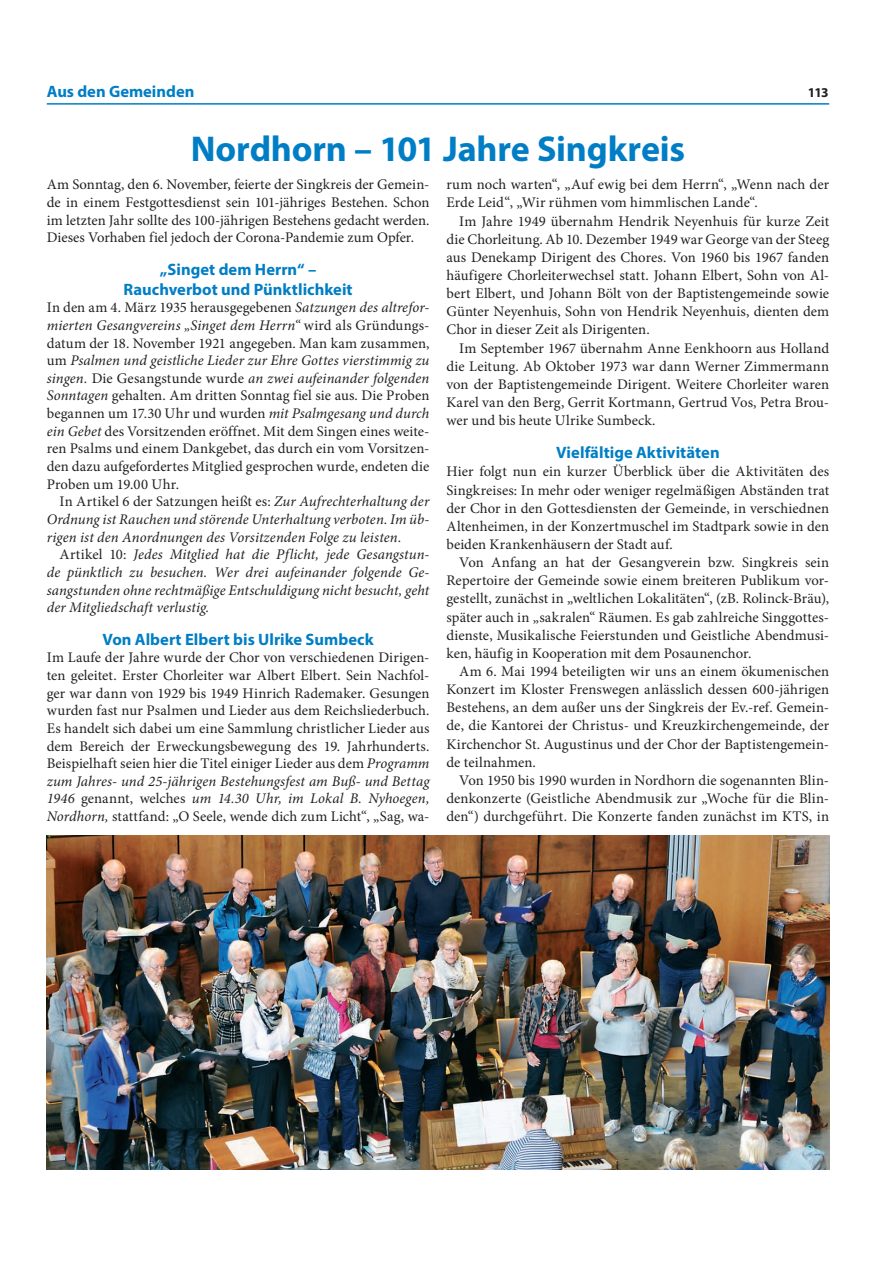
<style>
.page{position:relative;width:893px;height:1263px;background:#fff}
.page>*{position:absolute;margin:0;border:0;box-sizing:border-box;transform-origin:0 0}
.t1{font:700 36px "Myriad Pro";letter-spacing:-.005em;color:#007ec5}
.t2{font:700 16.5px/19.8px "Myriad Pro";color:#007ec5;text-align:center}
.t3{font:14.7px/18.1px "Minion Pro";letter-spacing:.005em;color:#231f20;text-align:justify}
.t4{font:italic 14.7px/17.7px "Minion Pro";letter-spacing:.005em;color:#231f20;text-align:justify}
.t5{font:700 13.5px "Myriad Pro";color:#231f20}
.s1{font-style:italic}
.s2{font-style:normal}
</style>
<div class="page">
<hr style="left:47px;top:103px;width:782px;height:2px;background:#007ec5">
<img style="left:47px;top:836px;width:782px;height:333px">
<p class="t2" style="left:47px;top:81px;width:149px">Aus den Gemeinden</p>
<p class="t5" style="left:808px;top:83px;width:22px">113</p>
<h1 class="t1" style="left:191px;top:125px;width:496px">Nordhorn – 101 Jahre Singkreis</h1>
<p class="t3" style="left:47px;top:176px;width:384px;line-height:17.7px">Am Sonntag, den 6. November, feierte der Singkreis der Gemein&shy;de in einem Festgottesdienst sein 101-jähriges Bestehen. Schon im letzten Jahr sollte des 100-jährigen Bestehens gedacht werden.<br>Dieses Vorhaben fiel jedoch der Corona-Pandemie zum Opfer.</p>
<p class="t2" style="left:124px;top:259px;width:230px">„Singet dem Herrn“ –<br>Rauchverbot und Pünktlichkeit</p>
<p class="t3" style="left:47px;top:299px;width:384px;line-height:17.7px">In den am 4. März 1935 herausgegebenen <span class="s1">Satzungen des altrefor&shy;mierten Gesangvereins „Singet dem Herrn“</span> wird als Gründungs&shy;datum der 18. November 1921 angegeben. Man kam zusammen, um <span class="s1">Psalmen und geistliche Lieder zur Ehre Gottes vierstimmig zu singen.</span> Die Gesangstunde wurde <span class="s1">an zwei aufeinander folgenden Sonntagen</span> gehalten. Am dritten Sonntag fiel sie aus. Die Proben begannen um 17.30 Uhr und wurden <span class="s1">mit Psalmgesang und durch ein Gebet</span> des Vorsitzenden eröffnet. Mit dem Singen eines weite&shy;ren Psalms und einem Dankgebet, das durch ein vom Vorsitzen&shy;den dazu aufgefordertes Mitglied gesprochen wurde, endeten die Proben um 19.00 Uhr.</p>
<p class="t4" style="left:47px;top:493px;width:384px;text-indent:13px"><span class="s2">In Artikel 6 der Satzungen heißt es:</span> Zur Aufrechterhaltung der Ordnung ist Rauchen und störende Unterhaltung verboten. Im üb&shy;rigen ist den Anordnungen des Vorsitzenden Folge zu leisten.</p>
<p class="t4" style="left:47px;top:546px;width:384px;text-indent:13px"><span class="s2">Artikel 10:</span> Jedes Mitglied hat die Pflicht, jede Gesangstun&shy;de pünktlich zu besuchen. Wer drei aufeinander folgende Ge&shy;sangstunden ohne rechtmäßige Entschuldigung nicht besucht, geht der Mitgliedschaft verlustig.</p>
<p class="t2" style="left:103px;top:629px;width:273px">Von Albert Elbert bis Ulrike Sumbeck</p>
<p class="t3" style="left:47px;top:649px;width:384px;line-height:17.7px">Im Laufe der Jahre wurde der Chor von verschiedenen Dirigen&shy;ten geleitet. Erster Chorleiter war Albert Elbert. Sein Nachfol&shy;ger war dann von 1929 bis 1949 Hinrich Rademaker. Gesungen wurden fast nur Psalmen und Lieder aus dem Reichsliederbuch.<br>Es handelt sich dabei um eine Sammlung christlicher Lieder aus dem Bereich der Erweckungsbewegung des 19. Jahrhunderts.<br>Beispielhaft seien hier die Titel einiger Lieder aus dem <span class="s1">Programm zum Jahres- und 25-jährigen Bestehungsfest am Buß- und Bettag 1946</span> genannt, welches <span class="s1">um 14.30 Uhr, im Lokal B. Nyhoegen, Nordhorn,</span> stattfand: „O Seele, wende dich zum Licht“, „Sag, wa-</p>
<p class="t3" style="left:446px;top:176px;width:384px">rum noch warten“, „Auf ewig bei dem Herrn“, „Wenn nach der<br>Erde Leid“, „Wir rühmen vom himmlischen Lande“.</p>
<p class="t3" style="left:446px;top:212px;width:384px;text-indent:13px">Im Jahre 1949 übernahm Hendrik Neyenhuis für kurze Zeit die Chorleitung. Ab 10. Dezember 1949 war George van der Steeg aus Denekamp Dirigent des Chores. Von 1960 bis 1967 fanden häufigere Chorleiterwechsel statt. Johann Elbert, Sohn von Al&shy;bert Elbert, und Johann Bölt von der Baptistengemeinde sowie Günter Neyenhuis, Sohn von Hendrik Neyenhuis, dienten dem Chor in dieser Zeit als Dirigenten.</p>
<p class="t3" style="left:446px;top:339px;width:384px;text-indent:13px">Im September 1967 übernahm Anne Eenkhoorn aus Holland die Leitung. Ab Oktober 1973 war dann Werner Zimmermann von der Baptistengemeinde Dirigent. Weitere Chorleiter waren Karel van den Berg, Gerrit Kortmann, Gertrud Vos, Petra Brou&shy;wer und bis heute Ulrike Sumbeck.</p>
<p class="t2" style="left:556px;top:442px;width:165px">Vielfältige Aktivitäten</p>
<p class="t3" style="left:446px;top:463px;width:384px">Hier folgt nun ein kurzer Überblick über die Aktivitäten des Singkreises: In mehr oder weniger regelmäßigen Abständen trat der Chor in den Gottesdiensten der Gemeinde, in verschiednen Altenheimen, in der Konzertmuschel im Stadtpark sowie in den beiden Krankenhäusern der Stadt auf.</p>
<p class="t3" style="left:446px;top:553px;width:384px;text-indent:13px">Von Anfang an hat der Gesangverein bzw. Singkreis sein Repertoire der Gemeinde sowie einem breiteren Publikum vor&shy;gestellt, zunächst in „weltlichen Lokalitäten“, (zB. Rolinck-Bräu), später auch in „sakralen“ Räumen. Es gab zahlreiche Singgottes&shy;dienste, Musikalische Feierstunden und Geistliche Abendmusi&shy;ken, häufig in Kooperation mit dem Posaunenchor.</p>
<p class="t3" style="left:446px;top:662px;width:384px;text-indent:13px">Am 6. Mai 1994 beteiligten wir uns an einem ökumenischen Konzert im Kloster Frenswegen anlässlich dessen 600-jährigen Bestehens, an dem außer uns der Singkreis der Ev.-ref. Gemein&shy;de, die Kantorei der Christus- und Kreuzkirchengemeinde, der Kirchenchor St. Augustinus und der Chor der Baptistengemein&shy;de teilnahmen.</p>
<p class="t3" style="left:446px;top:771px;width:384px;text-indent:13px">Von 1950 bis 1990 wurden in Nordhorn die sogenannten Blin&shy;denkonzerte (Geistliche Abendmusik zur „Woche für die Blin&shy;den“) durchgeführt. Die Konzerte fanden zunächst im KTS, in</p>
</div>
